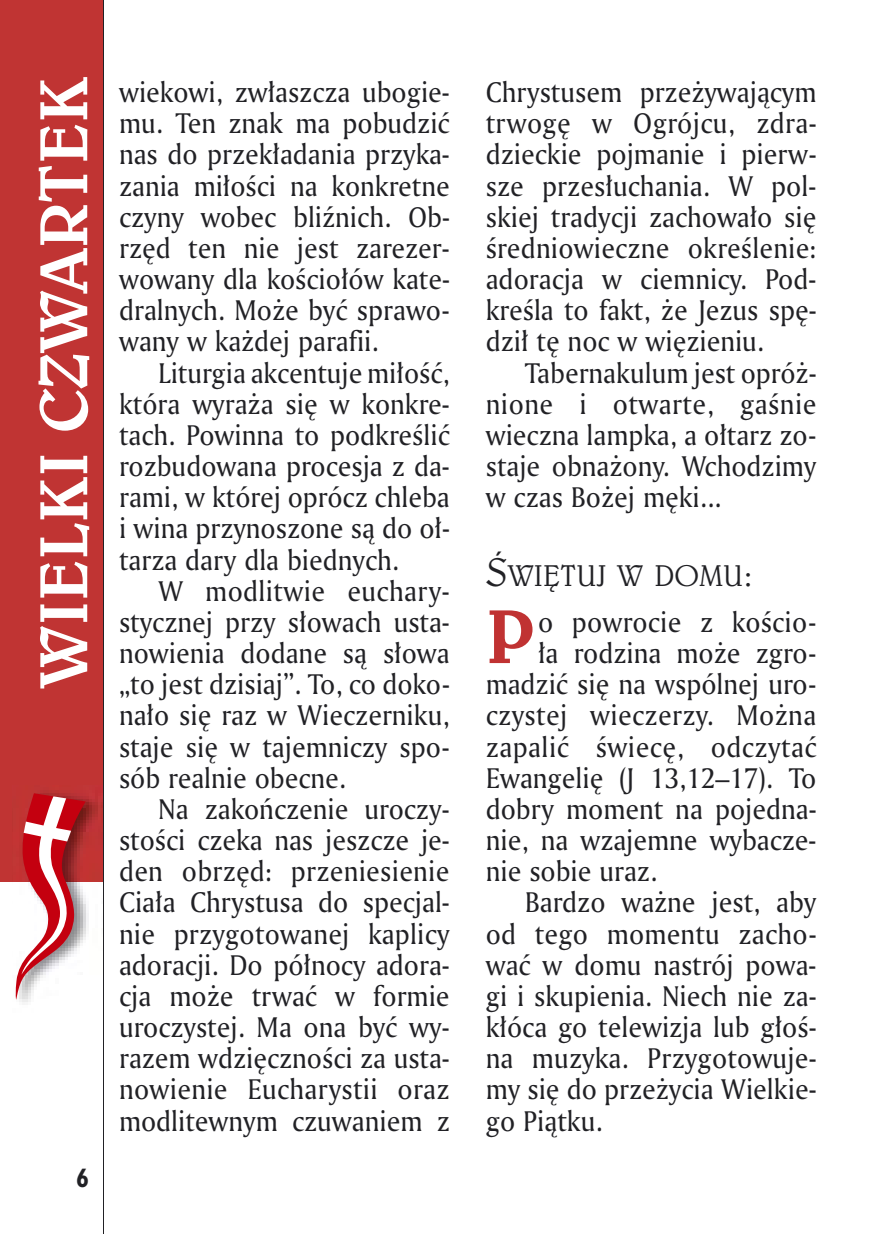
<style>
.page{position:relative;width:893px;height:1234px;background:#fff}
.page>*{position:absolute;margin:0;border:0;box-sizing:border-box;transform-origin:0 0}
.t1{font:67.5px "Belwe Md PL";color:#c03232}
.t2{font:60px "Belwe Md PL";color:#fff}
.t3{font:27.6px/31.2px "Amerigo PL";color:#212125;text-align:justify;scale:.94 1}
.t4{font:27.6px "Amerigo PL";letter-spacing:.02em;color:#212125;scale:.94 1}
.t5{font:27px "Belwe Lt PL";color:#212125}
.t6{font:700 24px "Humanst 521 Cn PL";color:#212125;scale:.94 1}
.s1{font-size:36px}
</style>
<div class="page">
<div style="left:0;top:0;width:104px;height:881px;background:#c03433"></div>
<hr style="left:103px;top:0;width:1px;height:1233px;background:#212125">
<svg style="left:15px;top:790px;width:88px;height:209px"></svg>
<h2 class="t2" style="left:21px;top:688px;width:613px;rotate:-90deg">WIELKI CZWARTEK</h2>
<p class="t3" style="left:119px;top:76px;width:353px">wiekowi, zwłaszcza ubogie&shy;mu. Ten znak ma pobudzić nas do przekładania przyka&shy;zania miłości na konkretne czyny wobec bliźnich. Ob&shy;rzęd ten nie jest zarezer&shy;wowany dla kościołów kate&shy;dralnych. Może być sprawo&shy;wany w każdej parafii.</p>
<p class="t3" style="left:119px;top:356px;width:353px;text-indent:39px">Liturgia akcentuje miłość, która wyraża się w konkre&shy;tach. Powinna to podkreślić rozbudowana procesja z da&shy;rami, w której oprócz chleba i wina przynoszone są do oł&shy;tarza dary dla biednych.</p>
<p class="t3" style="left:119px;top:574px;width:353px;text-indent:39px">W modlitwie euchary&shy;stycznej przy słowach usta&shy;nowienia dodane są słowa „to jest dzisiaj”. To, co doko&shy;nało się raz w Wieczerniku, staje się w tajemniczy spo&shy;sób realnie obecne.</p>
<p class="t3" style="left:119px;top:792px;width:353px;text-indent:39px">Na zakończenie uroczy&shy;stości czeka nas jeszcze je&shy;den obrzęd: przeniesienie Ciała Chrystusa do specjal&shy;nie przygotowanej kaplicy adoracji. Do północy adora&shy;cja może trwać w formie uroczystej. Ma ona być wy&shy;razem wdzięczności za usta&shy;nowienie Eucharystii oraz modlitewnym czuwaniem z</p>
<p class="t6" style="left:76px;top:1161px;width:15px">6</p>
<p class="t3" style="left:486px;top:76px;width:353px">Chrystusem przeżywającym trwogę w Ogrójcu, zdra&shy;dzieckie pojmanie i pierw&shy;sze przesłuchania. W pol&shy;skiej tradycji zachowało się średniowieczne określenie: adoracja w ciemnicy. Pod&shy;kreśla to fakt, że Jezus spę&shy;dził tę noc w więzieniu.</p>
<p class="t3" style="left:486px;top:356px;width:353px;text-indent:39px">Tabernakulum jest opróż&shy;nione i otwarte, gaśnie wieczna lampka, a ołtarz zo&shy;staje obnażony. Wchodzimy w czas Bożej męki...</p>
<p class="t5" style="left:486px;top:556px;width:269px"><span class="s1">Ś</span>WIĘTUJ W DOMU<span class="s1">:</span></p>
<h1 class="t1" style="left:486px;top:588px;width:50px">P</h1>
<p class="t3" style="left:538px;top:605px;width:297px">o powrocie z kościo-</p>
<p class="t3" style="left:538px;top:636px;width:298px">ła rodzina może zgro-</p>
<p class="t3" style="left:486px;top:668px;width:353px">madzić się na wspólnej uro-</p>
<p class="t3" style="left:486px;top:699px;width:353px">czystej wieczerzy. Można</p>
<p class="t4" style="left:486px;top:728px;width:353px">zapalić świecę, odczytać</p>
<p class="t3" style="left:486px;top:761px;width:353px">Ewangelię (J 13,12–17). To</p>
<p class="t3" style="left:486px;top:792px;width:353px">dobry moment na pojedna-</p>
<p class="t3" style="left:486px;top:823px;width:353px">nie, na wzajemne wybacze-</p>
<p class="t3" style="left:486px;top:854px;width:184px">nie sobie uraz.</p>
<p class="t3" style="left:525px;top:885px;width:312px">Bardzo ważne jest, aby</p>
<p class="t3" style="left:486px;top:917px;width:353px">od tego momentu zacho-</p>
<p class="t3" style="left:486px;top:948px;width:353px">wać w domu nastrój powa-</p>
<p class="t3" style="left:486px;top:979px;width:353px">gi i skupienia. Niech nie za-</p>
<p class="t3" style="left:486px;top:1010px;width:353px">kłóca go telewizja lub głoś-</p>
<p class="t3" style="left:486px;top:1041px;width:353px">na muzyka. Przygotowuje-</p>
<p class="t3" style="left:486px;top:1072px;width:353px">my się do przeżycia Wielkie-</p>
<p class="t3" style="left:486px;top:1103px;width:126px">go Piątku.</p>
</div>
